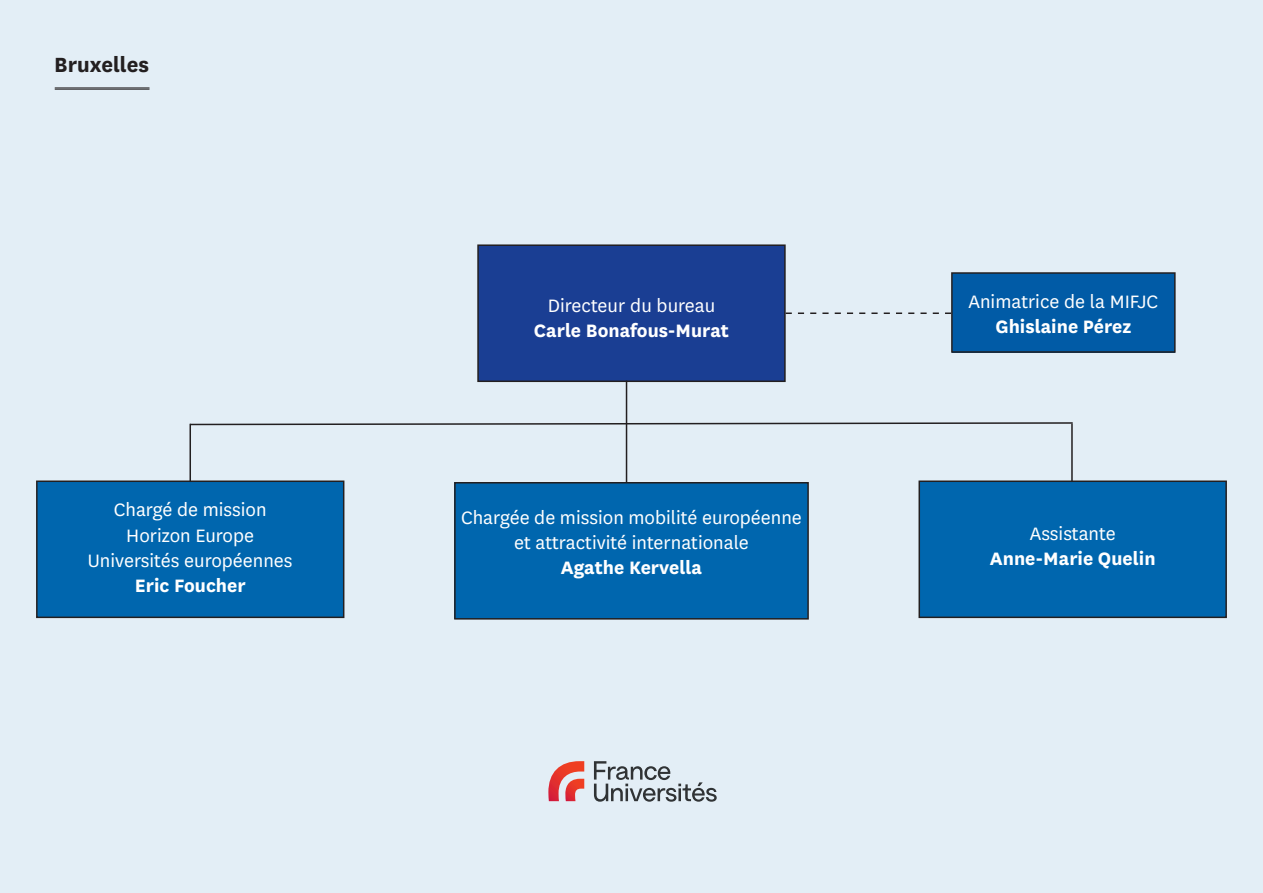
<style>
.page{position:relative;width:1263px;height:893px;background:#e3eef6}
.page>*{position:absolute;margin:0;border:0;box-sizing:border-box;transform-origin:0 0}
.t1{font:700 24px "National";color:#231f20}
.t2{font:21px/25.2px "National";color:#fff;text-align:center}
.t3{font:700 21px "National";color:#fff}
.s1{font-weight:700}
</style>
<div class="page">
<div style="left:478px;top:245px;width:307px;height:136px;background:#1a3e93"></div>
<div style="left:477px;top:244px;width:309px;height:138px;border:2px solid #231f20"></div>
<div style="left:455px;top:483px;width:353px;height:136px;background:#0066ae"></div>
<div style="left:454px;top:482px;width:355px;height:138px;border:2px solid #231f20"></div>
<div style="left:37px;top:481px;width:307px;height:136px;background:#0066ae"></div>
<div style="left:36px;top:480px;width:308px;height:138px;border:2px solid #231f20"></div>
<div style="left:919px;top:481px;width:307px;height:136px;background:#0066ae"></div>
<div style="left:918px;top:480px;width:309px;height:138px;border:2px solid #231f20"></div>
<div style="left:952px;top:273px;width:223px;height:79px;background:#015ba6"></div>
<div style="left:951px;top:272px;width:224px;height:81px;border:2px solid #231f20"></div>
<svg style="left:786px;top:312px;width:165px;height:2px"></svg>
<hr style="left:626px;top:381px;width:1px;height:101px;background:#231f20">
<svg style="left:189px;top:421px;width:884px;height:5px"></svg>
<hr style="left:189px;top:424px;width:2px;height:58px;background:#231f20">
<hr style="left:1071px;top:424px;width:2px;height:58px;background:#231f20">
<svg style="left:548px;top:761px;width:36px;height:40px"></svg>
<svg style="left:594px;top:761px;width:123px;height:41px"></svg>
<hr style="left:55px;top:89px;width:94px;height:1px;background:#231f20">
<hr style="left:55px;top:88px;width:94px;height:1px;background:#231f20">
<p class="t1" style="left:54px;top:48px;width:97px">Bruxelles</p>
<p class="t2" style="left:88px;top:497px;width:206px">Chargé de mission<br>Horizon Europe<br>Universités européennes<br><span class="s1">Eric Foucher</span></p>
<p class="t2" style="left:548px;top:292px;width:169px">Directeur du bureau</p>
<p class="t3" style="left:534px;top:316px;width:197px">Carle Bonafous-Murat</p>
<p class="t2" style="left:461px;top:504px;width:342px">Chargée de mission mobilité européenne et attractivité internationale</p>
<p class="t3" style="left:561px;top:553px;width:143px">Agathe Kervella</p>
<p class="t2" style="left:968px;top:288px;width:191px">Animatrice de la MIFJC<br><span class="s1">Ghislaine Pérez</span></p>
<p class="t2" style="left:1030px;top:520px;width:88px">Assistante</p>
<p class="t3" style="left:990px;top:544px;width:167px">Anne-Marie Quelin</p>
</div>
